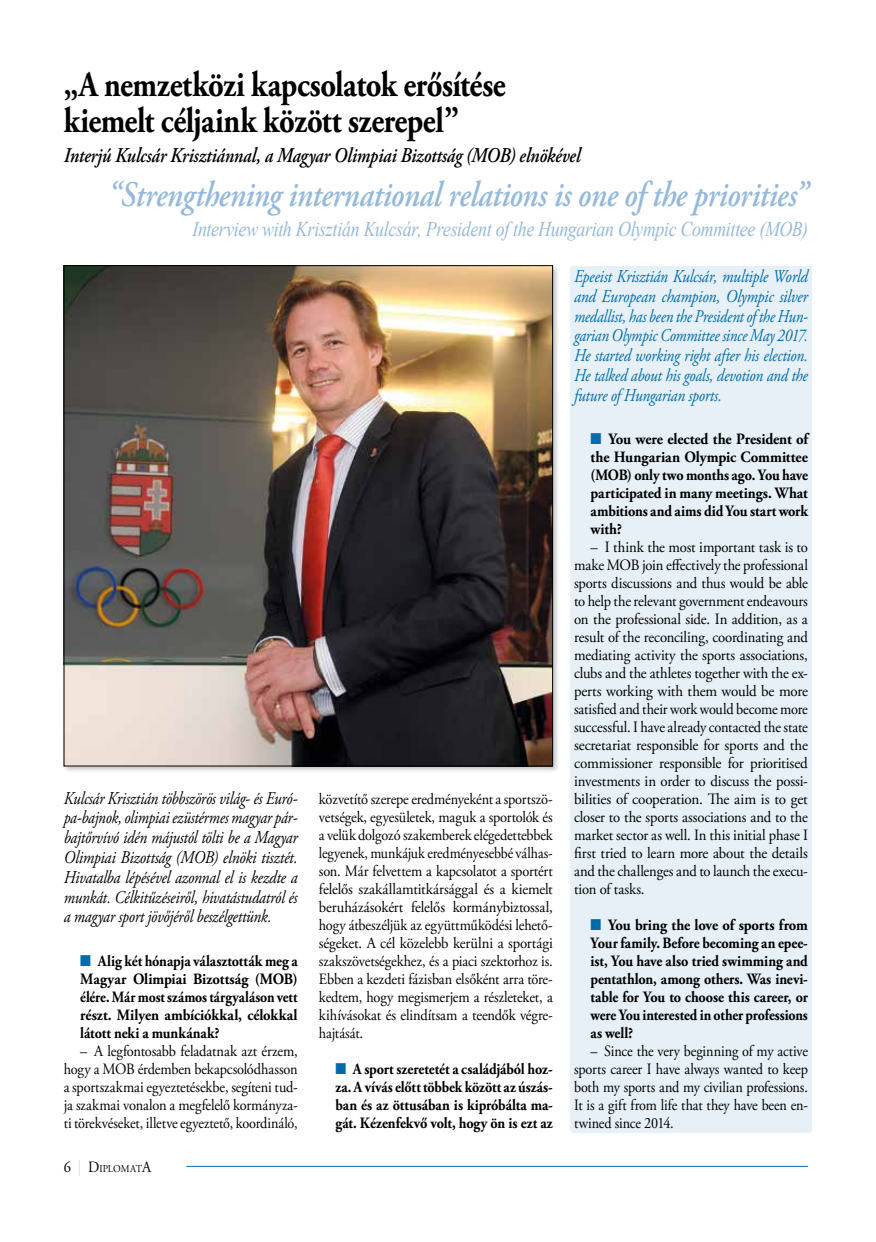
<style>
.page{position:relative;width:876px;height:1242px;background:#fff}
.page>*{position:absolute;margin:0;border:0;box-sizing:border-box;transform-origin:0 0}
.t1{font:700 36px/36px "Adobe Garamond Pro";letter-spacing:-.015em;color:#000;scale:.85 1}
.t2{font:italic 600 36px "Adobe Garamond Pro";letter-spacing:-.01em;color:#95b9db;scale:.85 1}
.t3{font:italic 21px "Times New Roman";letter-spacing:-.02em;color:#95b9db;scale:.85 1}
.t4{font:italic 600 21px "Adobe Garamond Pro";letter-spacing:-.01em;color:#000;scale:.85 1}
.t5{font:italic 18px/19.8px "Adobe Garamond Pro";letter-spacing:-.015em;color:#000;text-align:justify;scale:.85 1}
.t6{font:italic 18px/19.8px "Adobe Garamond Pro";letter-spacing:-.015em;color:#006bab;text-align:justify;scale:.86 1}
.t7{font:15.75px/18px "Adobe Garamond Pro";letter-spacing:-.01em;color:#000;text-align:justify;scale:.93 1}
.t8{font:15.75px/18px "Adobe Garamond Pro";letter-spacing:-.01em;color:#000;text-align:justify;scale:.91 1}
.t9{font:700 15.75px/18px "Adobe Garamond Pro";letter-spacing:-.005em;color:#000;text-align:justify;scale:.9 1}
.t10{font:700 15.75px/18px "Adobe Garamond Pro";letter-spacing:-.005em;color:#000;text-align:justify;scale:.93 1}
.t11{font:15.75px/18px "Adobe Garamond Pro";letter-spacing:-.01em;color:#000;text-align:justify;scale:.9 1}
.t12{font:700 15.75px/18px "Adobe Garamond Pro";letter-spacing:-.005em;color:#000;text-align:justify;scale:.94 1}
.t13{font:10.5px "Adobe Garamond Pro";letter-spacing:-.005em;color:#000;scale:.92 1}
.s1{font-family:"Dixieland";font-weight:400;color:#006bab}
.s2{font-size:15.75px}
.s3{font-size:15.75px;color:#cadbed}
</style>
<div class="page">
<hr style="left:186px;top:1166px;width:622px;height:1px;background:#006bab">
<div style="left:570px;top:266px;width:242px;height:866px;background:#e6f0f6"></div>
<div style="left:62px;top:264px;width:499px;height:509px;background:#000;opacity:.25"></div>
<img style="left:66px;top:267px;width:485px;height:497px">
<h1 class="t1" style="left:64px;top:67px;width:522px">„A nemzetközi kapcsolatok erősítése kiemelt céljaink között szerepel”</h1>
<h2 class="t4" style="left:64px;top:143px;width:609px">Interjú Kulcsár Krisztiánnal, a Magyar Olimpiai Bizottság (MOB) elnökével</h2>
<h1 class="t2" style="left:107px;top:174px;width:826px">“Strengthening international relations is one of the priorities”</h1>
<h2 class="t3" style="left:193px;top:214px;width:725px">Interview with Krisztián Kulcsár, President of the Hungarian Olympic Committee (MOB)</h2>
<p class="t5" style="left:64px;top:788px;width:277px">Kulcsár Krisztián többszörös világ- és Euró&shy;pa-bajnok, olimpiai ezüstérmes magyar pár&shy;bajtőrvívó idén májustól tölti be a Magyar Olimpiai Bizottság (MOB) elnöki tisztét.<br>Hivatalba lépésével azonnal el is kezdte a munkát. Célkitűzéseiről, hivatástudatról és a magyar sport jövőjéről beszélgettünk.</p>
<p class="t9" style="left:80px;top:952px;width:243px"><span class="s1">P</span> Alig két hónapja választották meg a Magyar Olimpiai Bizottság (MOB) élére. Már most számos tárgyaláson vett részt. Milyen ambíciókkal, célokkal látott neki a munkának?</p>
<p class="t8" style="left:64px;top:1042px;width:259px;text-indent:17px">– A legfontosabb feladatnak azt érzem, hogy a MOB érdemben bekapcsolódhasson a sportszakmai egyeztetésekbe, segíteni tud&shy;ja szakmai vonalon a megfelelő kormányza&shy;ti törekvéseket, illetve egyeztető, koordináló,</p>
<p class="t13" style="left:64px;top:1162px;width:96px"><span class="s2">6</span> <span class="s3">|</span> <span class="s2">D</span>IPLOMAT<span class="s2">A</span></p>
<p class="t8" style="left:319px;top:790px;width:259px">közvetítő szerepe eredményeként a sportszö&shy;vetségek, egyesületek, maguk a sportolók és a velük dolgozó szakemberek elégedettebbek legyenek, munkájuk eredményesebbé válhas&shy;son. Már felvettem a kapcsolatot a sportért felelős szakállamtitkársággal és a kiemelt beruházásokért felelős kormánybiztossal, hogy átbeszéljük az együttműködési lehető&shy;ségeket. A cél közelebb kerülni a sportági szakszövetségekhez, és a piaci szektorhoz is.<br>Ebben a kezdeti fázisban elsőként arra töre&shy;kedtem, hogy megismerjem a részleteket, a kihívásokat és elindítsam a teendők végre&shy;hajtását.</p>
<p class="t9" style="left:335px;top:1060px;width:243px"><span class="s1">P</span> A sport szeretetét a családjából hoz&shy;za. A vívás előtt többek között az úszás&shy;ban és az öttusában is kipróbálta ma&shy;gát. Kézenfekvő volt, hogy ön is ezt az</p>
<p class="t6" style="left:574px;top:267px;width:273px">Epeeist Krisztián Kulcsár, multiple World and European champion, Olympic silver medallist, has been the President of the Hun&shy;garian Olympic Committee since May 2017.<br>He started working right after his election.<br>He talked about his goals, devotion and the future of Hungarian sports.</p>
<p class="t12" style="left:591px;top:430px;width:233px"><span class="s1">P</span> You were elected the President of the Hungarian Olympic Committee (MOB) only two months ago. You have participated in many meetings. What ambitions and aims did You start work with?</p>
<p class="t7" style="left:574px;top:538px;width:253px;text-indent:16px">– I think the most important task is to make MOB join effectively the professional sports discussions and thus would be able to help the relevant government endeavours on the professional side. In addition, as a result of the reconciling, coordinating and mediating activity the sports associations, clubs and the athletes together with the ex&shy;perts working with them would be more satisfied and their work would become more successful. I have already contacted the state secretariat responsible for sports and the commissioner responsible for prioritised investments in order to discuss the possi&shy;bilities of cooperation. The aim is to get closer to the sports associations and to the market sector as well. In this initial phase I first tried to learn more about the details and the challenges and to launch the execu&shy;tion of tasks.</p>
<p class="t10" style="left:591px;top:916px;width:235px"><span class="s1">P</span> You bring the love of sports from Your family. Before becoming an epee&shy;ist, You have also tried swimming and pentathlon, among others. Was inevi&shy;table for You to choose this career, or were You interested in other professions as well?</p>
<p class="t11" style="left:574px;top:1042px;width:261px;text-indent:17px">– Since the very beginning of my active sports career I have always wanted to keep both my sports and my civilian professions.<br>It is a gift from life that they have been en&shy;twined since 2014.</p>
</div>
